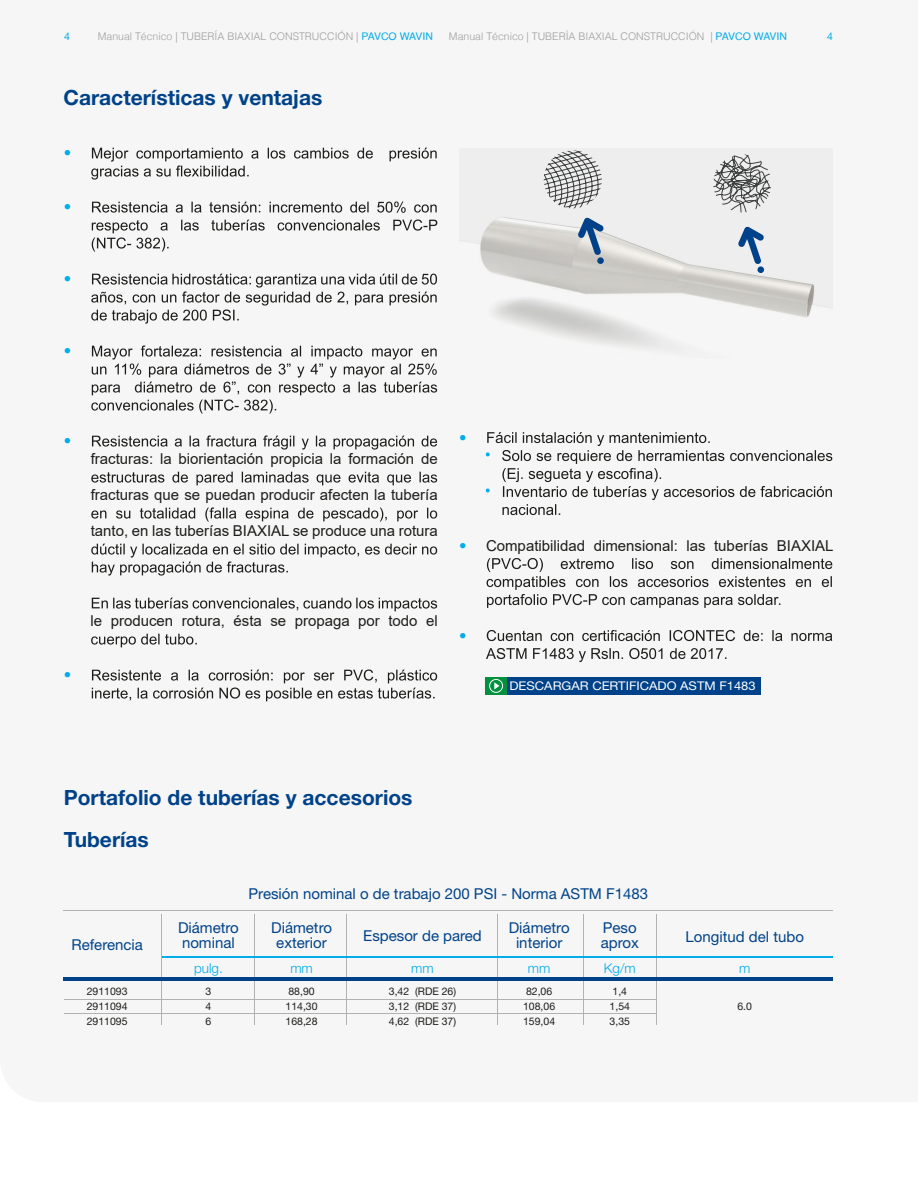
<style>
.page{position:relative;width:918px;height:1188px;background:#f6f6f6}
.page>*{position:absolute;margin:0;border:0;box-sizing:border-box;transform-origin:0 0}
.t1{font:700 21px/42.9px "Helvetica Neue";color:#004289}
.t2{font:15px "Arial";color:#1d1d1b}
.t3{font:15px/14.9px "Helvetica Neue LT Std";color:#004289}
.t4{font:300 15px "Helvetica Neue";color:#00ace9}
.t5{font:300 13.5px "Helvetica Neue";color:#00ace9}
.t6{font:12px "Helvetica Neue LT Std";color:#fff;scale:1.08 1}
.t7{font:10.5px/15px "Helvetica Neue LT Std";color:#1d1d1b;text-align:justify}
.t8{font:300 10.5px "Helvetica";color:#9d9d9c}
.t9{font:10.5px "Helvetica Neue LT Std";color:#00ace9}
.s1{font-weight:400;color:#00ace9}
.s2{font-family:"Helvetica Neue";font-weight:300;color:#00ace9}
</style>
<div class="page">
<div style="left:485px;top:677px;width:275px;height:18px;background:#004289"></div>
<div style="left:485px;top:677px;width:22px;height:18px;background:#00913e"></div>
<div style="left:489px;top:679px;width:14px;height:14px;border:1px solid #fff;border-radius:50%"></div>
<svg style="left:494px;top:682px;width:6px;height:7px"></svg>
<img style="left:459px;top:179px;width:373px;height:169px">
<hr style="left:64px;top:999px;width:593px;height:1px;background:#b2b2b2">
<hr style="left:64px;top:1014px;width:593px;height:1px;background:#b2b2b2">
<hr style="left:656px;top:914px;width:1px;height:111px;background:#b2b2b2">
<hr style="left:583px;top:914px;width:1px;height:111px;background:#b2b2b2">
<hr style="left:497px;top:914px;width:1px;height:111px;background:#b2b2b2">
<hr style="left:346px;top:914px;width:1px;height:111px;background:#b2b2b2">
<hr style="left:255px;top:914px;width:1px;height:111px;background:#b2b2b2">
<hr style="left:162px;top:914px;width:1px;height:111px;background:#b2b2b2">
<hr style="left:64px;top:911px;width:769px;height:1px;background:#b2b2b2">
<hr style="left:64px;top:978px;width:769px;height:3px;background:#004289">
<hr style="left:162px;top:956px;width:671px;height:2px;background:#00ace9">
<svg style="left:486px;top:432px;width:346px;height:83px"></svg>
<svg style="left:487px;top:558px;width:345px;height:50px"></svg>
<svg style="left:487px;top:630px;width:345px;height:11px"></svg>
<svg style="left:486px;top:648px;width:240px;height:14px"></svg>
<svg style="left:91px;top:148px;width:346px;height:32px"></svg>
<svg style="left:92px;top:201px;width:345px;height:12px"></svg>
<svg style="left:92px;top:219px;width:345px;height:33px"></svg>
<svg style="left:91px;top:274px;width:346px;height:50px"></svg>
<svg style="left:91px;top:345px;width:346px;height:69px"></svg>
<svg style="left:92px;top:436px;width:345px;height:14px"></svg>
<svg style="left:91px;top:472px;width:346px;height:13px"></svg>
<svg style="left:91px;top:508px;width:346px;height:14px"></svg>
<svg style="left:91px;top:544px;width:346px;height:32px"></svg>
<svg style="left:92px;top:598px;width:345px;height:13px"></svg>
<svg style="left:91px;top:634px;width:106px;height:13px"></svg>
<svg style="left:92px;top:670px;width:345px;height:31px"></svg>
<svg style="left:544px;top:150px;width:58px;height:58px"></svg>
<svg style="left:578px;top:218px;width:26px;height:46px"></svg>
<svg style="left:738px;top:227px;width:26px;height:46px"></svg>
<svg style="left:713px;top:154px;width:58px;height:59px"></svg>
<p class="t9" style="left:64px;top:30px;width:7px">4</p>
<p class="t8" style="left:98px;top:30px;width:337px">Manual Técnico | TUBERÍA BIAXIAL CONSTRUCCIÓN | <span class="s1">PAVCO WAVIN</span></p>
<p class="t8" style="left:449px;top:30px;width:340px">Manual Técnico | TUBERÍA BIAXIAL CONSTRUCCIÓN | <span class="s1">PAVCO WAVIN</span></p>
<p class="t9" style="left:827px;top:30px;width:7px">4</p>
<h1 class="t1" style="left:63px;top:76px;width:261px">Características y ventajas</h1>
<p class="t4" style="left:64px;top:144px;width:9px">•</p>
<p class="t4" style="left:64px;top:198px;width:9px">•</p>
<p class="t4" style="left:64px;top:270px;width:9px">•</p>
<p class="t4" style="left:64px;top:342px;width:9px">•</p>
<p class="t4" style="left:64px;top:432px;width:9px">•</p>
<p class="t2" style="left:91px;top:449px;width:348px">fracturas: la biorientación propicia la formación de</p>
<p class="t2" style="left:91px;top:485px;width:348px">fracturas que se puedan producir afecten la tubería</p>
<p class="t2" style="left:91px;top:521px;width:349px">tanto, en las tuberías BIAXIAL se produce una rotura</p>
<p class="t4" style="left:459px;top:428px;width:9px">•</p>
<p class="t2" style="left:459px;top:535px;width:376px"><span class="s2">•</span> Compatibilidad dimensional: las tuberías BIAXIAL</p>
<p class="t4" style="left:64px;top:666px;width:9px">•</p>
<p class="t2" style="left:91px;top:611px;width:349px">le producen rotura, ésta se propaga por todo el</p>
<p class="t4" style="left:459px;top:626px;width:9px">•</p>
<p class="t6" style="left:510px;top:679px;width:229px">DESCARGAR CERTIFICADO ASTM F1483</p>
<h1 class="t1" style="left:64px;top:775px;width:350px">Portafolio de tuberías y accesorios<br>Tuberías</h1>
<p class="t3" style="left:72px;top:937px;width:73px">Referencia</p>
<p class="t3" style="left:249px;top:886px;width:401px">Presión nominal o de trabajo 200 PSI - Norma ASTM F1483</p>
<p class="t3" style="left:178px;top:920px;width:62px">Diámetro nominal</p>
<p class="t3" style="left:271px;top:920px;width:62px;text-align:center">Diámetro exterior</p>
<p class="t3" style="left:509px;top:920px;width:62px;text-align:center">Diámetro interior</p>
<p class="t3" style="left:601px;top:920px;width:40px">Peso aprox</p>
<p class="t3" style="left:363px;top:928px;width:120px">Espesor de pared</p>
<p class="t3" style="left:686px;top:929px;width:120px">Longitud del tubo</p>
<p class="t5" style="left:194px;top:960px;width:30px">pulg.</p>
<p class="t5" style="left:290px;top:960px;width:24px">mm</p>
<p class="t5" style="left:411px;top:960px;width:24px">mm</p>
<p class="t5" style="left:528px;top:960px;width:24px">mm</p>
<p class="t5" style="left:604px;top:960px;width:33px">Kg/m</p>
<p class="t5" style="left:739px;top:960px;width:13px">m</p>
<p class="t7" style="left:389px;top:984px;width:69px">3,42 (RDE 26)<br>3,12 (RDE 37)<br>4,62 (RDE 37)</p>
<p class="t7" style="left:87px;top:984px;width:42px">2911093<br>2911094<br>2911095</p>
<p class="t7" style="left:286px;top:984px;width:34px;text-align:left">88,90<br>114,30<br>168,28</p>
<p class="t7" style="left:523px;top:984px;width:34px;text-align:left">82,06<br>108,06<br>159,04</p>
<p class="t7" style="left:610px;top:984px;width:22px;text-align:left">1,4<br>1,54<br>3,35</p>
<p class="t7" style="left:206px;top:984px;width:7px">3<br>4<br>6</p>
<p class="t7" style="left:737px;top:999px;width:16px">6.0</p>
</div>
